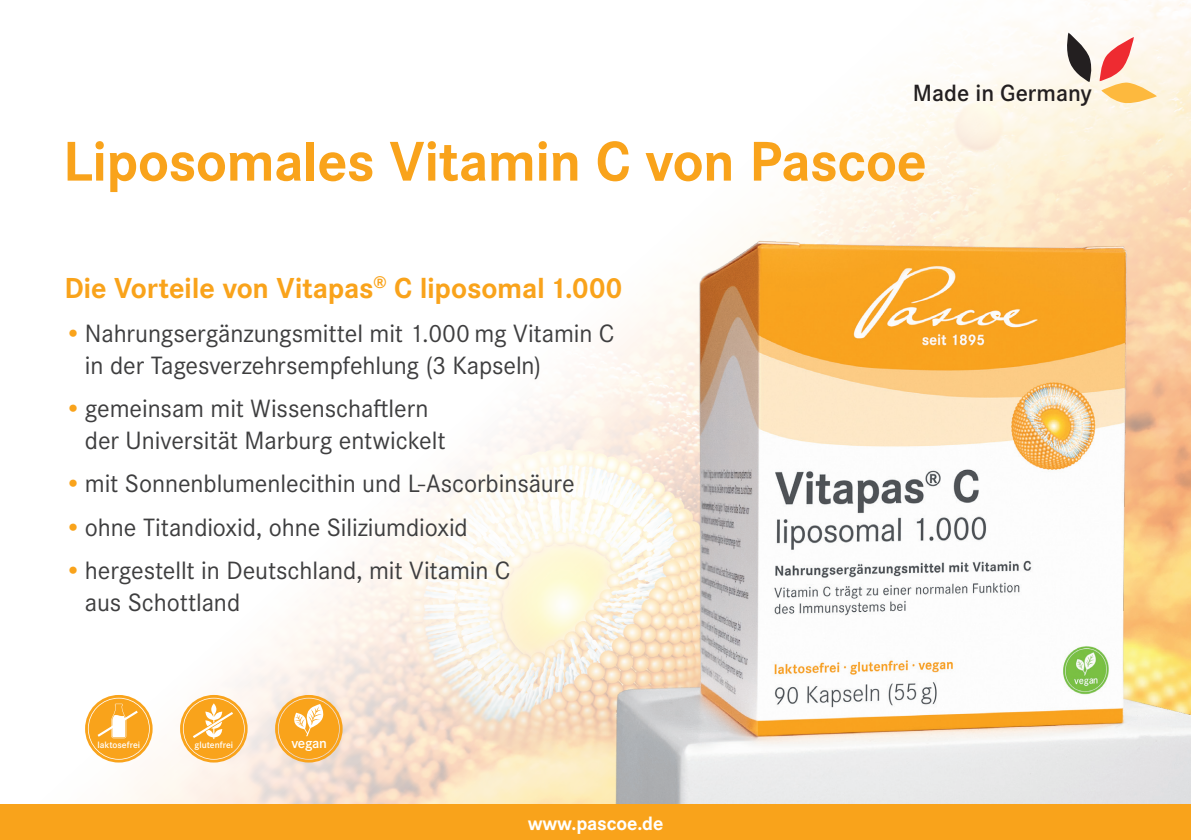
<style>
.page{position:relative;width:1191px;height:840px;background:#fff}
.page>*{position:absolute;margin:0;border:0;box-sizing:border-box;transform-origin:0 0}
.t1{font:700 58px "Corporate S Pro";letter-spacing:-.01em;color:#f9a31b}
.t2{font:700 30px "Corporate S Pro";letter-spacing:-.01em;color:#f9a31b}
.t3{font:26px/32px "Corporate S Pro";letter-spacing:-.005em;color:#3e3e3f}
.t4{font:600 24.4px "Corporate S Pro";color:#231f20}
.t5{font:700 20px "Corporate S Pro";letter-spacing:-.01em;color:#fff}
.t6{font:600 14.8px "Corporate S Pro";letter-spacing:-.02em;color:#fff}
.t7{font:600 9.6px "Corporate S Pro";color:#fff}
.s1{color:#f9a31b}
</style>
<div class="page">
<img style="left:113px;top:0;width:1078px;height:804px">
<img style="left:601px;top:201px;width:590px;height:603px">
<div style="left:0;top:804px;width:1191px;height:35px;background:#f9a31b"></div>
<svg style="left:1099px;top:37px;width:58px;height:68px"></svg>
<svg style="left:1064px;top:33px;width:29px;height:49px"></svg>
<svg style="left:85px;top:694px;width:68px;height:68px"></svg>
<svg style="left:180px;top:694px;width:68px;height:68px"></svg>
<svg style="left:275px;top:694px;width:68px;height:68px;background:#f7bb5f"></svg>
<p class="t4" style="left:913px;top:75px;width:181px">Made in Germany</p>
<h1 class="t1" style="left:63px;top:115px;width:865px">Liposomales Vitamin C von Pascoe</h1>
<p class="t2" style="left:64px;top:264px;width:560px">Die Vorteile von Vitapas<sup>®</sup> C liposomal 1.000</p>
<p class="t3" style="left:85px;top:315px;width:531px;text-indent:-21px"><span class="s1">•</span>Nahrungsergänzungsmittel mit 1.000 mg Vitamin C in der Tagesverzehrsempfehlung (3 Kapseln)</p>
<p class="t3" style="left:85px;top:390px;width:362px;text-indent:-21px"><span class="s1">•</span>gemeinsam mit Wissenschaftlern der Universität Marburg entwickelt</p>
<p class="t3" style="left:64px;top:465px;width:512px"><span class="s1">•</span>mit Sonnenblumenlecithin und L-Ascorbinsäure</p>
<p class="t3" style="left:64px;top:509px;width:405px"><span class="s1">•</span>ohne Titandioxid, ohne Siliziumdioxid</p>
<p class="t3" style="left:85px;top:552px;width:427px;text-indent:-21px"><span class="s1">•</span>hergestellt in Deutschland, mit Vitamin C aus Schottland</p>
<p class="t7" style="left:97px;top:737px;width:44px">laktosefrei</p>
<p class="t7" style="left:194px;top:737px;width:40px">glutenfrei</p>
<p class="t6" style="left:291px;top:731px;width:37px">vegan</p>
<p class="t5" style="left:527px;top:806px;width:137px">www.pascoe.de</p>
</div>
